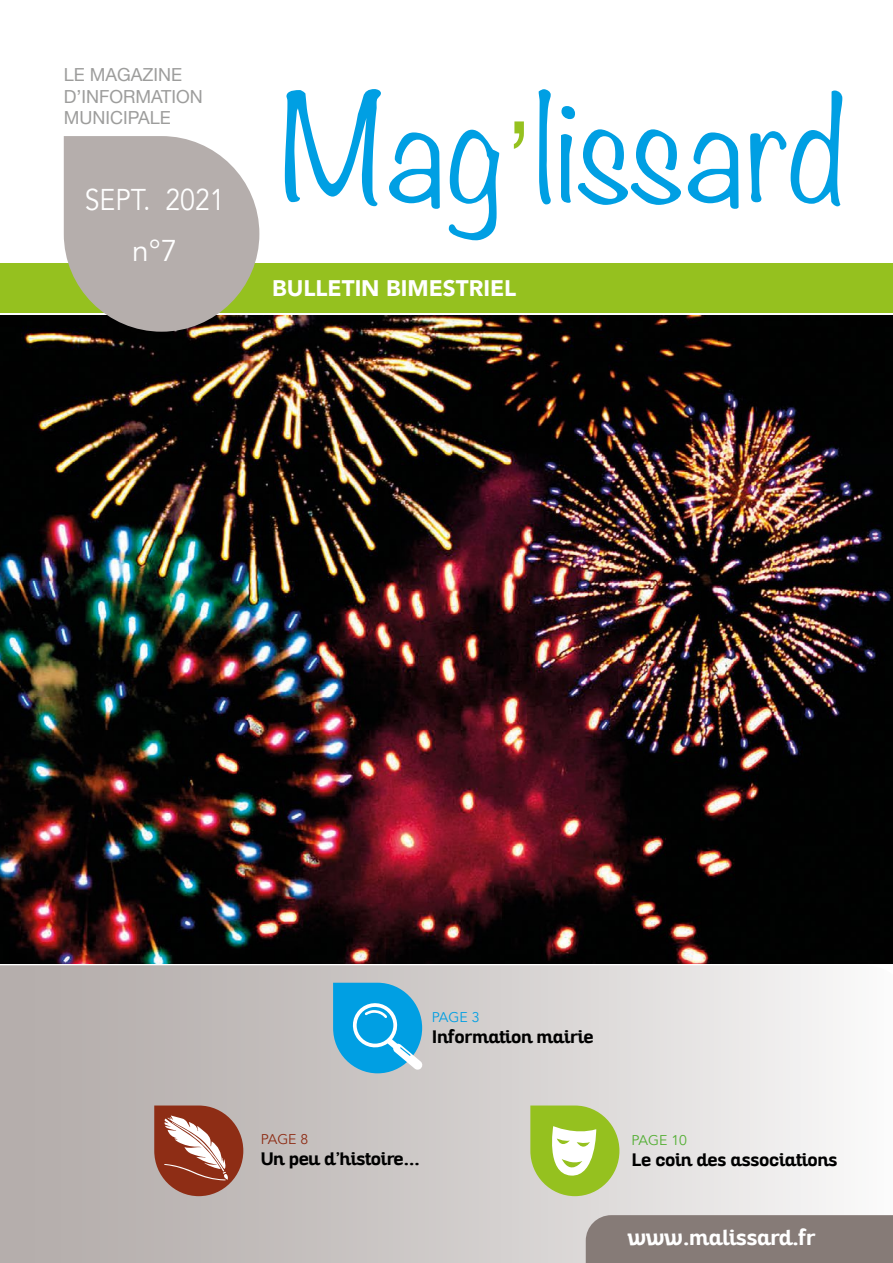
<style>
.page{position:relative;width:893px;height:1263px;background:#fff}
.page>*{position:absolute;margin:0;border:0;box-sizing:border-box;transform-origin:0 0}
.t1{font:300 130.5px "Noteworthy";letter-spacing:-.005em;color:#009fe3}
.t2{font:30px "Avenir";color:#fff;scale:.89 1}
.t3{font:30px "Avenir";color:#fff}
.t4{font:900 22.5px "Avenir";color:#fff}
.t5{font:700 21px "Altair";color:#fff}
.t6{font:18px/21.6px "Helvetica Neue";color:#9d9d9c}
.t7{font:700 17.55px "Altair";color:#000}
.t8{font:14.1px "Avenir";color:#52ae32}
.t9{font:14.1px "Avenir";color:#009fe3}
.t10{font:14.1px "Avenir";color:#8e2d15}
.s1{font-family:"Helvetica Neue";font-size:112.5px;color:#95c11f}
</style>
<div class="page">
<img style="left:0;top:315px;width:893px;height:648px">
<div style="left:0;top:264px;width:893px;height:49px;background:#95c11f"></div>
<svg style="left:0;top:965px;width:837px;height:298px;background:#cfcac9"></svg>
<div style="left:586px;top:1215px;width:307px;height:48px;background:#867b77"></div>
<svg style="left:64px;top:136px;width:195px;height:196px;background:#b0aca2"></svg>
<svg style="left:333px;top:983px;width:90px;height:90px;background:#39afe1"></svg>
<svg style="left:530px;top:1105px;width:89px;height:91px"></svg>
<svg style="left:154px;top:1105px;width:89px;height:91px;background:#a86655"></svg>
<p class="t6" style="left:64px;top:65px;width:141px">LE MAGAZINE<br>D’INFORMATION<br>MUNICIPALE</p>
<h2 class="t2" style="left:85px;top:182px;width:159px">SEPT. 2021</h2>
<h2 class="t3" style="left:132px;top:233px;width:47px">n°7</h2>
<h1 class="t1" style="left:279px;top:36px;width:569px">Mag<span class="s1">’</span>lissard</h1>
<p class="t4" style="left:272px;top:269px;width:246px">BULLETIN BIMESTRIEL</p>
<p class="t9" style="left:432px;top:1009px;width:49px">PAGE 3</p>
<p class="t7" style="left:432px;top:1026px;width:163px">Information mairie</p>
<p class="t10" style="left:261px;top:1131px;width:49px">PAGE 8</p>
<p class="t7" style="left:261px;top:1148px;width:161px">Un peu d’histoire...</p>
<p class="t8" style="left:631px;top:1132px;width:57px">PAGE 10</p>
<p class="t7" style="left:631px;top:1148px;width:208px">Le coin des associations</p>
<p class="t5" style="left:628px;top:1224px;width:189px">www.malissard.fr</p>
</div>
